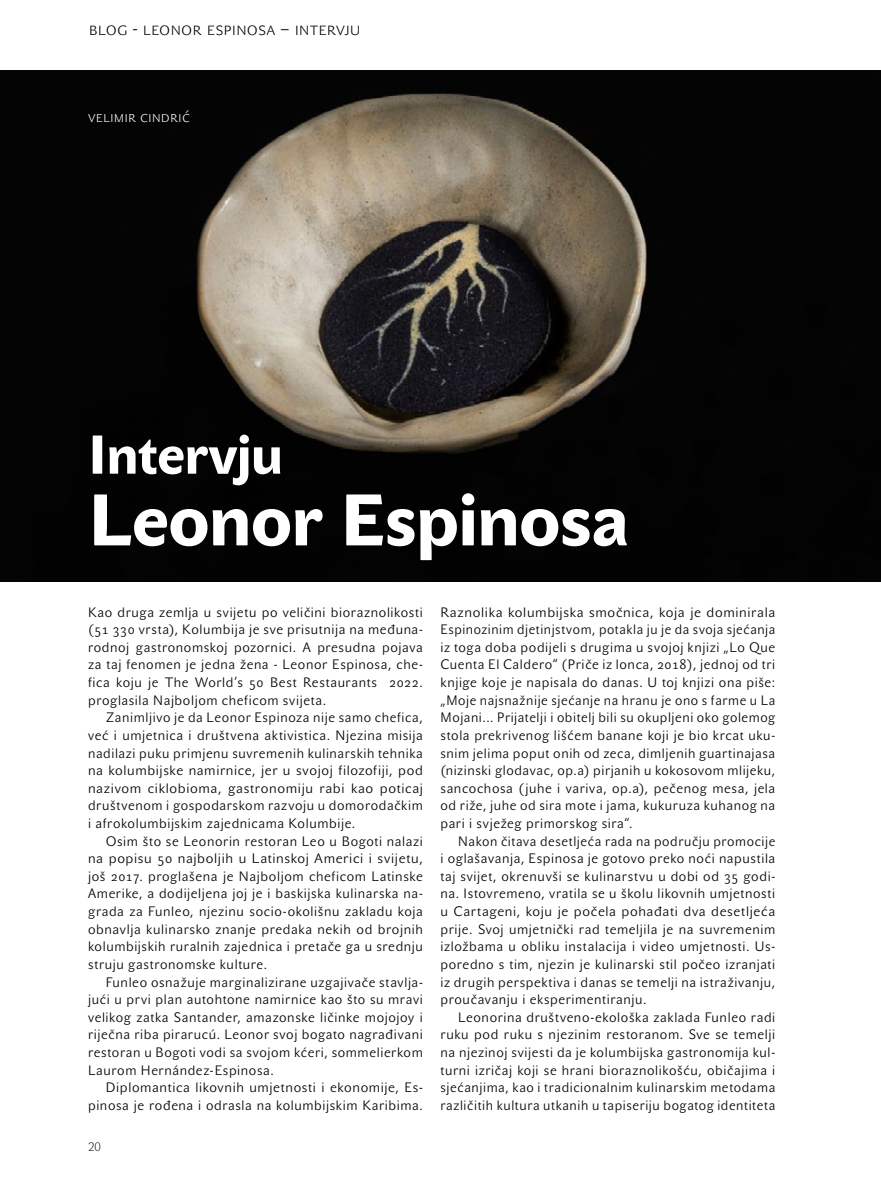
<style>
.page{position:relative;width:881px;height:1183px;background:#fff}
.page>*{position:absolute;margin:0;border:0;box-sizing:border-box;transform-origin:0 0}
.t1{font:72px "John Sans Heavy Pro";letter-spacing:-.01em;color:#fff}
.t2{font:54px "John Sans Heavy Pro";letter-spacing:-.005em;color:#fff}
.t3{font:19.5px "John Sans White Pro";color:#000}
.t4{font:16.5px "John Sans White Pro";letter-spacing:.005em;color:#fff}
.t5{font:13.5px/17.5px "John Sans Lite Pro";letter-spacing:.045em;color:#000;text-align:justify}
.t6{font:13.5px/17.5px "John Sans Lite Pro";letter-spacing:.045em;color:#000;text-align:justify;scale:.95 1}
.t7{font:13.5px/17.5px "John Sans Lite Pro";letter-spacing:.045em;color:#000;text-align:justify;scale:.96 1}
.t8{font:12px "John Sans White Pro";color:#000}
</style>
<div class="page">
<img style="left:0;top:70px;width:880px;height:511px">
<h3 class="t3" style="left:89px;top:17px;width:273px">blog - leonor espinosa – intervju</h3>
<p class="t4" style="left:88px;top:107px;width:103px">velimir cindrić</p>
<h2 class="t2" style="left:88px;top:423px;width:196px">Intervju</h2>
<h1 class="t1" style="left:88px;top:478px;width:542px">Leonor Espinosa</h1>
<p class="t5" style="left:88px;top:603px;width:336px">Kao druga zemlja u svijetu po veličini bioraznolikosti (51 330 vrsta), Kolumbija je sve prisutnija na međuna&shy;rodnoj gastronomskoj pozornici. A presudna pojava za taj fenomen je jedna žena - Leonor Espinosa, che&shy;fica koju je The World’s 50 Best Restaurants 2022. proglasila Najboljom cheficom svijeta.</p>
<p class="t7" style="left:88px;top:708px;width:350px;text-indent:18px">Zanimljivo je da Leonor Espinoza nije samo chefica, već i umjetnica i društvena aktivistica. Njezina misija nadilazi puku primjenu suvremenih kulinarskih tehnika na kolumbijske namirnice, jer u svojoj filozofiji, pod nazivom ciklobioma, gastronomiju rabi kao poticaj društvenom i gospodarskom razvoju u domorodačkim i afrokolumbijskim zajednicama Kolumbije.</p>
<p class="t5" style="left:88px;top:832px;width:336px;text-indent:18px">Osim što se Leonorin restoran Leo u Bogoti nalazi na popisu 50 najboljih u Latinskoj Americi i svijetu, još 2017. proglašena je Najboljom cheficom Latinske Amerike, a dodijeljena joj je i baskijska kulinarska na&shy;grada za Funleo, njezinu socio-okolišnu zakladu koja obnavlja kulinarsko znanje predaka nekih od brojnih kolumbijskih ruralnih zajednica i pretače ga u srednju struju gastronomske kulture.</p>
<p class="t5" style="left:88px;top:972px;width:336px;text-indent:18px">Funleo osnažuje marginalizirane uzgajivače stavlja&shy;jući u prvi plan autohtone namirnice kao što su mravi velikog zatka Santander, amazonske ličinke mojojoy i riječna riba pirarucú. Leonor svoj bogato nagrađivani restoran u Bogoti vodi sa svojom kćeri, sommelierkom Laurom Hernández-Espinosa.</p>
<p class="t5" style="left:88px;top:1078px;width:336px;text-align:right">Diplomantica likovnih umjetnosti i ekonomije, Es&shy;pinosa je rođena i odrasla na kolumbijskim Karibima.</p>
<p class="t8" style="left:88px;top:1139px;width:14px">20</p>
<p class="t5" style="left:440px;top:603px;width:336px">Raznolika kolumbijska smočnica, koja je dominirala Espinozinim djetinjstvom, potakla ju je da svoja sjećanja iz toga doba podijeli s drugima u svojoj knjizi „Lo Que Cuenta El Caldero“ (Priče iz lonca, 2018), jednoj od tri knjige koje je napisala do danas. U toj knjizi ona piše: „Moje najsnažnije sjećanje na hranu je ono s farme u La Mojani... Prijatelji i obitelj bili su okupljeni oko golemog stola prekrivenog lišćem banane koji je bio krcat uku&shy;snim jelima poput onih od zeca, dimljenih guartinajasa (nizinski glodavac, op.a) pirjanih u kokosovom mlijeku, sancochosa (juhe i variva, op.a), pečenog mesa, jela od riže, juhe od sira mote i jama, kukuruza kuhanog na pari i svježeg primorskog sira“.</p>
<p class="t6" style="left:440px;top:832px;width:354px;text-indent:18px">Nakon čitava desetljeća rada na području promocije i oglašavanja, Espinosa je gotovo preko noći napustila taj svijet, okrenuvši se kulinarstvu u dobi od 35 godi&shy;na. Istovremeno, vratila se u školu likovnih umjetnosti u Cartageni, koju je počela pohađati dva desetljeća prije. Svoj umjetnički rad temeljila je na suvremenim izložbama u obliku instalacija i video umjetnosti. Us&shy;poredno s tim, njezin je kulinarski stil počeo izranjati iz drugih perspektiva i danas se temelji na istraživanju, proučavanju i eksperimentiranju.</p>
<p class="t5" style="left:440px;top:1008px;width:336px;text-indent:18px">Leonorina društveno-ekološka zaklada Funleo radi ruku pod ruku s njezinim restoranom. Sve se temelji na njezinoj svijesti da je kolumbijska gastronomija kul&shy;turni izričaj koji se hrani bioraznolikošću, običajima i sjećanjima, kao i tradicionalnim kulinarskim metodama različitih kultura utkanih u tapiseriju bogatog identiteta</p>
</div>
